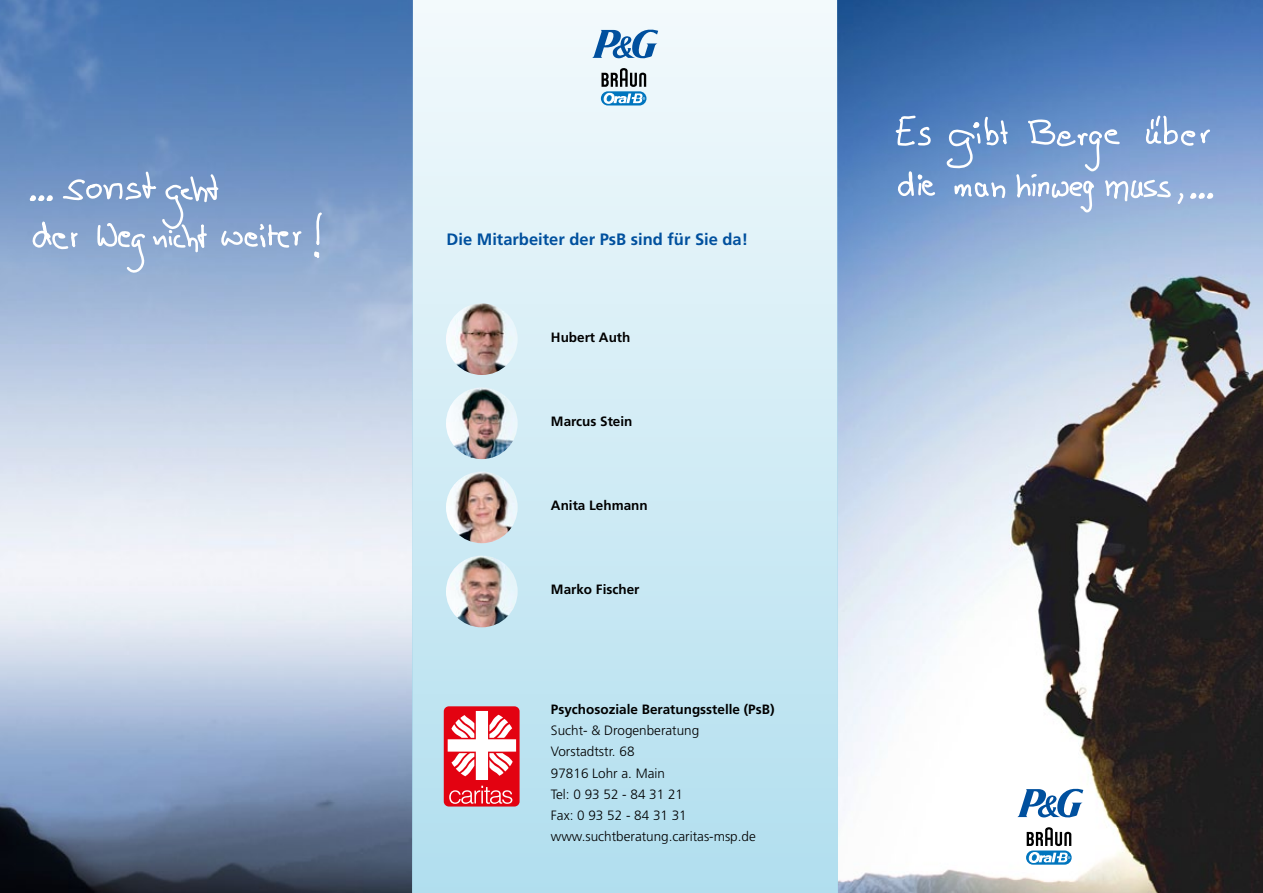
<style>
.page{position:relative;width:1263px;height:893px;background:#fff}
.page>*{position:absolute;margin:0;border:0;box-sizing:border-box;transform-origin:0 0}
.t1{font:700 16.5px "Frutiger";color:#00509e}
.t2{font:300 13.5px/21px "Frutiger";color:#000}
.t3{font:700 13.5px "Frutiger";color:#000}
</style>
<div class="page">
<img style="left:0;top:0;width:412px;height:893px">
<img style="left:838px;top:0;width:425px;height:893px">
<div style="left:412px;top:0;width:426px;height:893px;background:linear-gradient(to bottom,#f3fafc,#b1deee)"></div>
<svg style="left:1027px;top:827px;width:44px;height:19px"></svg>
<svg style="left:1026px;top:850px;width:46px;height:15px"></svg>
<div style="left:1029px;top:852px;width:10px;height:11px;border:1px solid #fff;border-radius:4px"></div>
<svg style="left:1032px;top:853px;width:38px;height:9px"></svg>
<svg style="left:1017px;top:785px;width:66px;height:34px"></svg>
<svg style="left:895px;top:170px;width:42px;height:31px"></svg>
<svg style="left:887px;top:114px;width:46px;height:34px;background:#6a91c7"></svg>
<svg style="left:943px;top:113px;width:273px;height:279px;background:#99b0ce"></svg>
<svg style="left:313px;top:211px;width:11px;height:49px"></svg>
<svg style="left:29px;top:170px;width:274px;height:267px;background:#a6bbda"></svg>
<svg style="left:601px;top:68px;width:45px;height:19px"></svg>
<svg style="left:601px;top:91px;width:45px;height:14px"></svg>
<div style="left:604px;top:93px;width:10px;height:10px;border:1px solid #fff;border-radius:4px"></div>
<svg style="left:607px;top:93px;width:38px;height:10px"></svg>
<svg style="left:592px;top:26px;width:66px;height:34px"></svg>
<div style="left:444px;top:706px;width:76px;height:100px;background:#e30211;border-radius:5px"></div>
<svg style="left:448px;top:711px;width:68px;height:93px"></svg>
<img style="left:446px;top:303px;width:72px;height:72px;border-radius:36px">
<img style="left:446px;top:471px;width:72px;height:72px;border-radius:36px">
<img style="left:446px;top:387px;width:72px;height:72px;border-radius:36px">
<img style="left:446px;top:556px;width:72px;height:71px;border-radius:36px">
<p class="t1" style="left:446px;top:230px;width:303px">Die Mitarbeiter der PsB sind für Sie da!</p>
<p class="t3" style="left:551px;top:329px;width:81px">Hubert Auth</p>
<p class="t3" style="left:551px;top:413px;width:83px">Marcus Stein</p>
<p class="t3" style="left:551px;top:497px;width:98px">Anita Lehmann</p>
<p class="t3" style="left:551px;top:581px;width:90px">Marko Fischer</p>
<p class="t3" style="left:551px;top:702px;width:225px">Psychosoziale Beratungsstelle (PsB)</p>
<p class="t2" style="left:551px;top:720px;width:206px">Sucht- &amp; Drogenberatung<br>Vorstadtstr. 68<br>97816 Lohr a. Main<br>Tel: 0 93 52 - 84 31 21<br>Fax: 0 93 52 - 84 31 31 www.suchtberatung.caritas-msp.de</p>
</div>
